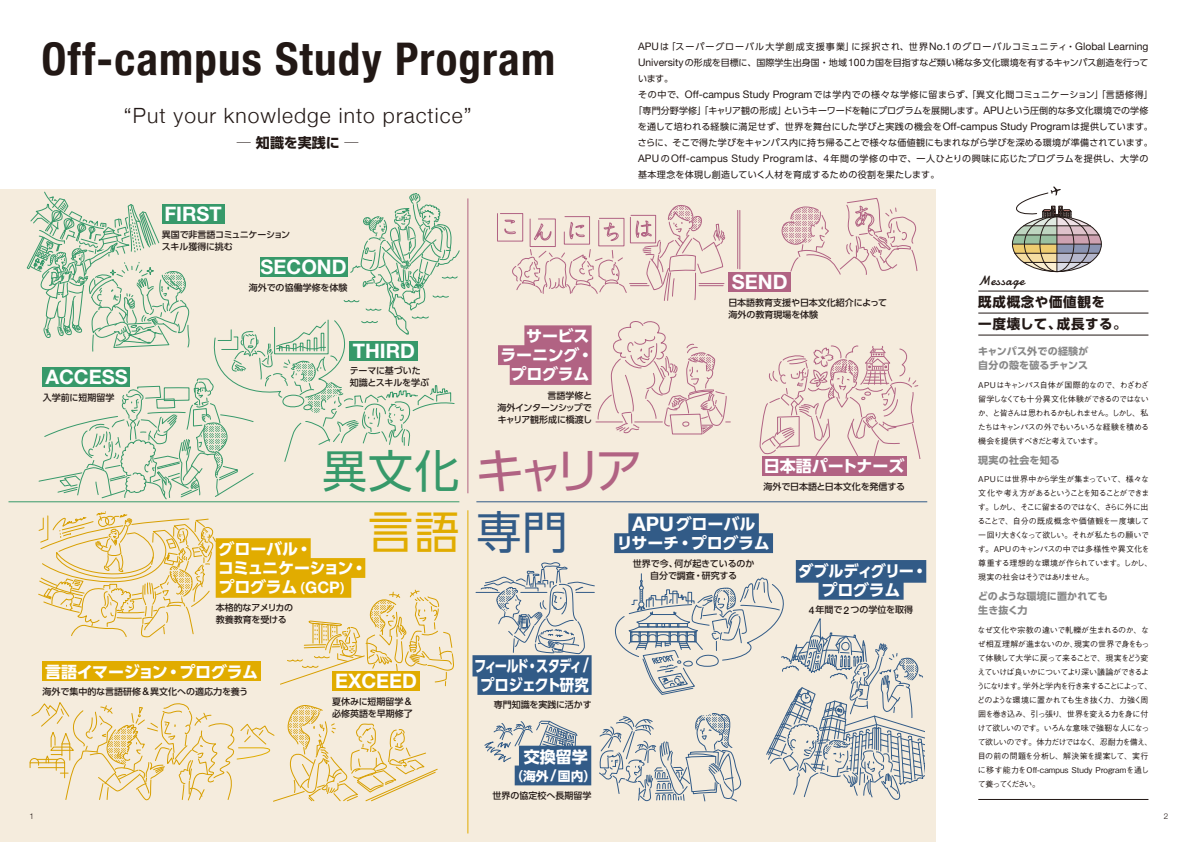
<style>
.page{position:relative;width:1191px;height:842px;background:#fff}
.page>*{position:absolute;margin:0;border:0;box-sizing:border-box;transform-origin:0 0}
.t1{font:700 condensed 45px "Helvetica Neue";letter-spacing:.025em;color:#221815}
.t2{font:45px/61.8px "UD Shin Go Pro";letter-spacing:.025em;color:#37996a}
.t3{font:300 21px "Helvetica Neue";letter-spacing:.05em;color:#221815}
.t4{font:700 20px "Helvetica Neue";color:#fff}
.t5{font:700 16px/19px "UD Shin Go Pro";letter-spacing:-.02em;color:#fff}
.t6{font:700 16px/19px "UD Shin Go Pro";letter-spacing:-.085em;color:#fff;text-align:center;scale:.77 1}
.t7{font:700 16px/19px "UD Shin Go Pro";letter-spacing:-.02em;color:#fff;text-align:center;scale:.95 1}
.t8{font:700 14px "UD Shin Go Pro";letter-spacing:-.005em;color:#221815}
.t9{font:700 13.5px/22px "UD Shin Go Pro";letter-spacing:.05em;color:#221815}
.t10{font:13.5px "Damion";letter-spacing:.05em;color:#221815}
.t11{font:700 12.8px "UD Shin Go Pro";color:#fff}
.t12{font:700 10px/14px "UD Shin Go Pro";letter-spacing:.015em;color:#898989}
.t13{font:500 9px/12px "UD Shin Go Pro";letter-spacing:-.005em;color:#221815}
.t14{font:9px "UD Shin Go Pro";letter-spacing:.015em;color:#221815}
.t15{font:9px "UD Shin Go Pro";letter-spacing:-.005em;color:#221815}
.t16{font:9px "UD Shin Go Pro";letter-spacing:.065em;color:#221815}
.t17{font:9px "UD Shin Go Pro";letter-spacing:.055em;color:#221815}
.t18{font:9px "UD Shin Go Pro";letter-spacing:.11em;color:#221815}
.t19{font:500 8px/14px "Gothic BBB Pro";letter-spacing:-.07em;color:#221815}
.t20{font:300 8px "Helvetica Neue";color:#221815}
.s1{font-family:"Helvetica Neue";font-size:10.3px}
.s2{font-size:48px;color:#b16383}
.s3{font-size:45.6px;color:#b16383}
.s4{color:#e1ac00}
.s5{color:#325b87}
.s6{font-family:"Helvetica Neue";font-size:20px}
.s7{font-size:12.8px}
.s8{font-family:"Helvetica Neue"}
.s9{font-family:"Helvetica Neue";font-size:16px}
</style>
<div class="page">
<div style="left:0;top:190px;width:935px;height:652px;background:#f5ecdd"></div>
<hr style="left:737px;top:210px;width:1px;height:59px;background:#b16383">
<hr style="left:739px;top:210px;width:1px;height:59px;background:#b16383">
<svg style="left:497px;top:205px;width:228px;height:96px"></svg>
<svg style="left:781px;top:197px;width:136px;height:78px"></svg>
<svg style="left:759px;top:345px;width:162px;height:113px"></svg>
<svg style="left:26px;top:191px;width:434px;height:309px"></svg>
<hr style="left:9px;top:501px;width:450px;height:1px;background:#37996a">
<hr style="left:476px;top:501px;width:451px;height:1px;background:#325b87">
<hr style="left:467px;top:510px;width:1px;height:323px;background:#e1ac00">
<hr style="left:467px;top:198px;width:1px;height:295px;background:#b16383">
<svg style="left:30px;top:702px;width:407px;height:100px"></svg>
<svg style="left:1011px;top:187px;width:90px;height:86px"></svg>
<div style="left:43px;top:367px;width:87px;height:20px;background:#37996a"></div>
<div style="left:162px;top:204px;width:62px;height:20px;background:#37996a"></div>
<div style="left:260px;top:257px;width:87px;height:20px;background:#37996a"></div>
<div style="left:350px;top:341px;width:68px;height:20px;background:#37996a"></div>
<div style="left:332px;top:671px;width:88px;height:20px;background:#e1ac00"></div>
<svg style="left:38px;top:511px;width:416px;height:175px"></svg>
<svg style="left:498px;top:321px;width:232px;height:114px"></svg>
<div style="left:762px;top:456px;width:144px;height:20px;background:#b16383"></div>
<div style="left:728px;top:272px;width:63px;height:20px;background:#b16383"></div>
<svg style="left:614px;top:513px;width:159px;height:40px"></svg>
<svg style="left:472px;top:560px;width:454px;height:242px"></svg>
<hr style="left:978px;top:335px;width:170px;height:1px;background:#221815">
<hr style="left:978px;top:313px;width:170px;height:1px;background:#221815">
<hr style="left:978px;top:291px;width:170px;height:1px;background:#221815">
<hr style="left:978px;top:799px;width:170px;height:1px;background:#221815">
<h1 class="t1" style="left:41px;top:21px;width:515px">Off-campus Study Program</h1>
<h2 class="t3" style="left:124px;top:99px;width:349px">“Put your knowledge into practice”</h2>
<h3 class="t8" style="left:237px;top:131px;width:123px">─ 知識を実践に ─</h3>
<p class="t18" style="left:638px;top:39px;width:512px"><span class="s1">APU</span>は「スーパーグローバル大学創成支援事業」に採択され、世界<span class="s1">No.1</span>のグローバルコミュニティ・<span class="s1">Global Learning</span></p>
<p class="t15" style="left:638px;top:55px;width:512px"><span class="s1">University</span>の形成を目標に、国際学生出身国・地域<span class="s1">100</span>カ国を目指すなど類い稀な多文化環境を有するキャンパス創造を行って</p>
<p class="t14" style="left:638px;top:71px;width:37px">います。</p>
<p class="t16" style="left:638px;top:87px;width:516px">その中で、<span class="s1">Off-campus Study Program</span>では学内での様々な学修に留まらず、「異文化間コミュニケーション」「言語修得」</p>
<p class="t15" style="left:633px;top:103px;width:516px">「専門分野学修」「キャリア観の形成」というキーワードを軸にプログラムを展開します。<span class="s1">APU</span>という圧倒的な多文化環境での学修</p>
<p class="t14" style="left:638px;top:119px;width:516px">を通して培われる経験に満足せず、世界を舞台にした学びと実践の機会を<span class="s1">Off-campus Study Program</span>は提供しています。</p>
<p class="t14" style="left:638px;top:135px;width:516px">さらに、そこで得た学びをキャンパス内に持ち帰ることで様々な価値観にもまれながら学びを深める環境が準備されています。</p>
<p class="t17" style="left:638px;top:151px;width:512px"><span class="s1">APU</span>の<span class="s1">Off-campus Study Program</span>は、<span class="s1">4</span>年間の学修の中で、一人ひとりの興味に応じたプログラムを提供し、大学の</p>
<p class="t14" style="left:638px;top:167px;width:303px">基本理念を体現し創造していく人材を育成するための役割を果たします。</p>
<h3 class="t4" style="left:45px;top:365px;width:84px">ACCESS</h3>
<p class="t13" style="left:43px;top:391px;width:73px">入学前に短期留学</p>
<h3 class="t4" style="left:164px;top:202px;width:59px">FIRST</h3>
<p class="t13" style="left:162px;top:228px;width:130px">異国で非言語コミュニケーションスキル獲得に挑む</p>
<h3 class="t4" style="left:261px;top:255px;width:87px">SECOND</h3>
<p class="t13" style="left:249px;top:281px;width:100px">海外での協働学修を体験</p>
<h3 class="t4" style="left:353px;top:338px;width:64px">THIRD</h3>
<p class="t13" style="left:350px;top:365px;width:81px">テーマに基づいた知識とスキルを学ぶ</p>
<h3 class="t5" style="left:500px;top:326px;width:94px;text-align:right">サービス<br>ラーニング・プログラム</h3>
<p class="t13" style="left:497px;top:389px;width:96px;text-align:justify;text-indent:50px">言語学修と海外インターンシップでキャリア観形成に橋渡し</p>
<h3 class="t4" style="left:732px;top:270px;width:57px">SEND</h3>
<p class="t13" style="left:728px;top:296px;width:160px">日本語教育支援や日本文化紹介によって海外の教育現場を体験</p>
<h1 class="t2" style="left:368px;top:438px;width:276px;text-indent:-46px">異文化<span class="s2">キ</span><span class="s3">ャ</span><span class="s2">リア</span><span class="s4">言語</span><span class="s5">専門</span></h1>
<h3 class="t5" style="left:763px;top:456px;width:142px">日本語パートナーズ</h3>
<p class="t13" style="left:763px;top:480px;width:143px">海外で日本語と日本文化を発信する</p>
<h3 class="t5" style="left:617px;top:514px;width:154px;text-align:center"><span class="s6">APU</span>グローバル<br>リサーチ・プログラム</h3>
<h3 class="t5" style="left:218px;top:538px;width:150px">グローバル・<br>コミュニケーション・プログラム<span class="s7">（</span><span class="s8">GCP</span><span class="s7">）</span></h3>
<p class="t13" style="left:633px;top:557px;width:123px;text-align:center">世界で今、何が起きているのか自分で調査・研究する</p>
<h3 class="t7" style="left:798px;top:561px;width:137px">ダブルディグリー・プログラム</h3>
<p class="t13" style="left:216px;top:602px;width:79px">本格的なアメリカの教養教育を受ける</p>
<p class="t13" style="left:808px;top:604px;width:106px"><span class="s1">4</span>年間で<span class="s1">2</span>つの学位を取得</p>
<h3 class="t5" style="left:45px;top:662px;width:214px">言語イマージョン・プログラム</h3>
<p class="t13" style="left:43px;top:685px;width:207px">海外で集中的な言語研修<span class="s1">&amp;</span>異文化への適応力を養う</p>
<h3 class="t4" style="left:335px;top:669px;width:83px">EXCEED</h3>
<p class="t13" style="left:332px;top:695px;width:82px">夏休みに短期留学<span class="s1">&amp;</span>必修英語を早期修了</p>
<h3 class="t6" style="left:474px;top:656px;width:150px">フィールド・スタディ <span class="s6">/</span>プロジェクト研究</h3>
<p class="t13" style="left:494px;top:699px;width:99px">専門知識を実践に活かす</p>
<h3 class="t5" style="left:524px;top:747px;width:65px">交換留学</h3>
<h3 class="t11" style="left:510px;top:765px;width:87px">（海外<span class="s9">/</span>国内）</h3>
<p class="t13" style="left:492px;top:789px;width:101px">世界の協定校へ長期留学</p>
<h3 class="t10" style="left:978px;top:271px;width:48px">Message</h3>
<h3 class="t9" style="left:978px;top:291px;width:150px">既成概念や価値観を<br>一度壊して、成長する。</h3>
<p class="t12" style="left:978px;top:344px;width:112px">キャンパス外での経験が自分の殻を破るチャンス</p>
<p class="t19" style="left:977px;top:377px;width:173px;text-align:justify">APUはキャンパス自体が国際的なので、わざわざ留学しなくても十分異文化体験ができるのではないか、と皆さんは思われるかもしれません。しかし、私たちはキャンパスの外でもいろいろな経験を積める機会を提供すべきだと考えています。</p>
<p class="t12" style="left:978px;top:453px;width:83px">現実の社会を知る</p>
<p class="t19" style="left:977px;top:471px;width:176px">APUには世界中から学生が集まっていて、様々な文化や考え方があるということを知ることができます。しかし、そこに留まるのではなく、さらに外に出ることで、自分の既成概念や価値観を一度壊して一回り大きくなって欲しい。それが私たちの願いです。APUのキャンパスの中では多様性や異文化を尊重する理想的な環境が作られています。しかし、現実の社会はそうではありません。</p>
<p class="t12" style="left:978px;top:589px;width:131px">どのような環境に置かれても生き抜く力</p>
<p class="t19" style="left:976px;top:622px;width:177px">なぜ文化や宗教の違いで軋轢が生まれるのか、なぜ相互理解が進まないのか、現実の世界で身をもって体験して大学に戻って来ることで、現実をどう変えていけば良いかについてより深い議論ができるようになります。学外と学内を行き来することによって、どのような環境に置かれても生き抜く力、力強く周囲を巻き込み、引っ張り、世界を変える力を身に付けて欲しいのです。いろんな意味で強靭な人になって欲しいのです。体力だけではなく、忍耐力を備え、目の前の問題を分析し、解決策を提案して、実行に移す能力をOff-campus Study Programを通して養ってください。</p>
<p class="t20" style="left:30px;top:810px;width:6px">1</p>
<p class="t20" style="left:1163px;top:810px;width:6px">2</p>
</div>
